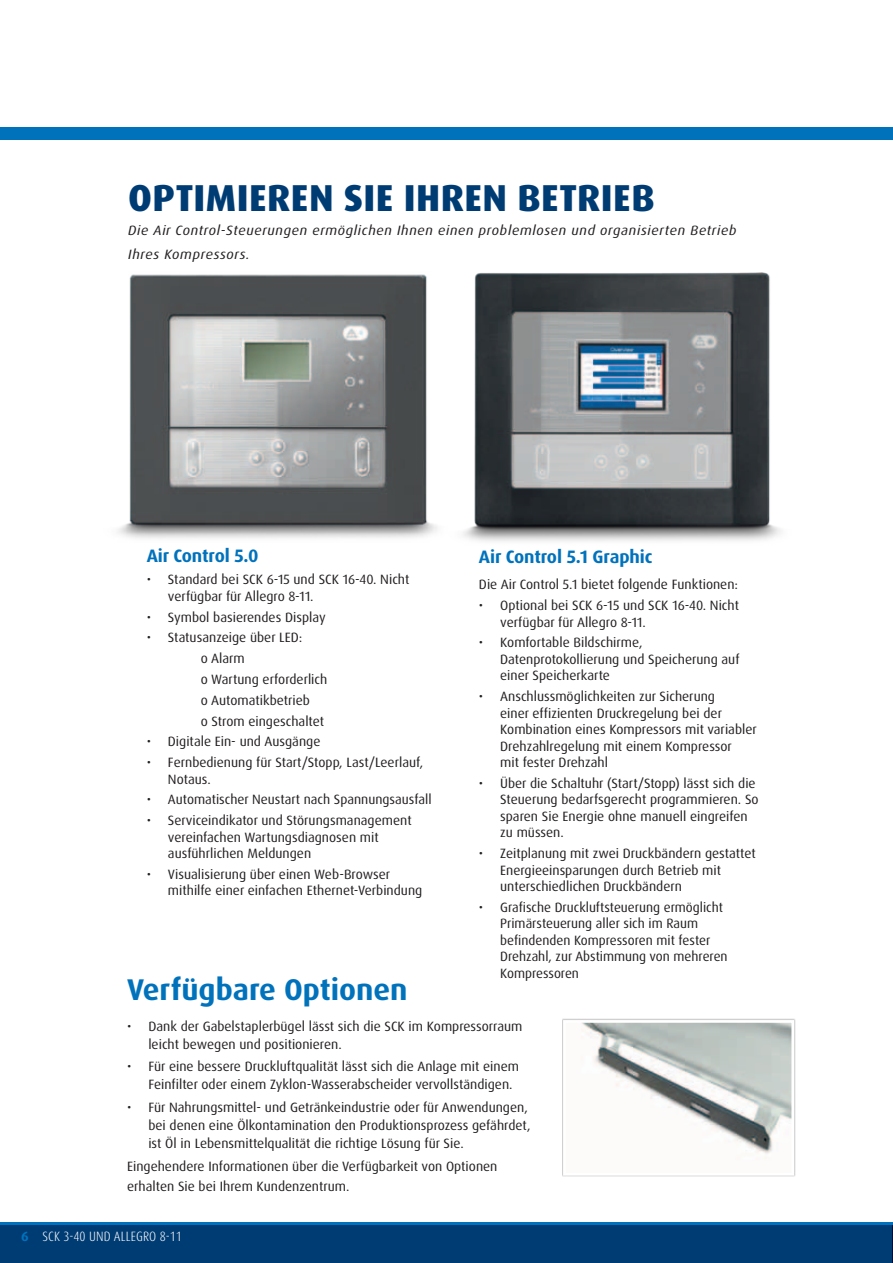
<style>
.page{position:relative;width:893px;height:1263px;background:#fff}
.page>*{position:absolute;margin:0;border:0;box-sizing:border-box;transform-origin:0 0}
.t1{font:800 37.5px "Dax Pro";letter-spacing:.015em;color:#003c74}
.t2{font:700 30px "Dax Pro";color:#0072bc}
.t3{font:700 18px "Dax Pro";letter-spacing:-.005em;color:#0072bc}
.t4{font:13.5px/16.5px "Dax Pro";color:#231f20}
.t5{font:italic 13.5px/24px "Dax Pro";letter-spacing:.04em;color:#231f20;scale:1.05 1}
.t6{font:300 condensed 13.5px "Dax Pro";letter-spacing:.01em;color:#fff}
.s1{font-weight:700;font-stretch:normal;color:#0072bc}
</style>
<div class="page">
<div style="left:0;top:1224px;width:893px;height:39px;background:#003c74"></div>
<hr style="left:0;top:1222px;width:893px;height:3px;background:#0072bc">
<div style="left:0;top:127px;width:893px;height:12px;background:#0072bc"></div>
<div style="left:562px;top:1018px;width:233px;height:159px;background:#d1d0d0"></div>
<img style="left:567px;top:1024px;width:223px;height:148px">
<div style="left:563px;top:1020px;width:231px;height:156px;border:3px solid #fff"></div>
<img style="left:463px;top:273px;width:318px;height:269px">
<img style="left:117px;top:274px;width:320px;height:265px">
<h1 class="t1" style="left:128px;top:174px;width:528px">OPTIMIEREN SIE IHREN BETRIEB</h1>
<p class="t5" style="left:128px;top:218px;width:581px">Die Air Control-Steuerungen ermöglichen Ihnen einen problemlosen und organisierten Betrieb<br>Ihres Kompressors.</p>
<h3 class="t3" style="left:147px;top:544px;width:113px">Air Control 5.0</h3>
<p class="t4" style="left:168px;top:572px;width:243px;text-indent:-21px">• Standard bei SCK 6-15 und SCK 16-40. Nicht verfügbar für Allegro 8-11.</p>
<p class="t4" style="left:147px;top:609px;width:180px">• Symbol basierendes Display</p>
<p class="t4" style="left:201px;top:627px;width:128px;line-height:20.7px;text-indent:-54px">• Statusanzeige über LED:<br>o Alarm<br>o Wartung erforderlich o Automatikbetrieb<br>o Strom eingeschaltet</p>
<p class="t4" style="left:147px;top:733px;width:175px">• Digitale Ein- und Ausgänge</p>
<p class="t4" style="left:168px;top:754px;width:257px;text-indent:-21px">• Fernbedienung für Start/Stopp, Last/Leerlauf,<br>Notaus.</p>
<p class="t4" style="left:147px;top:791px;width:286px">• Automatischer Neustart nach Spannungsausfall</p>
<p class="t4" style="left:168px;top:812px;width:245px;text-indent:-21px">• Serviceindikator und Störungsmanagement vereinfachen Wartungsdiagnosen mit ausführlichen Meldungen</p>
<p class="t4" style="left:168px;top:866px;width:256px;text-indent:-21px">• Visualisierung über einen Web-Browser mithilfe einer einfachen Ethernet-Verbindung</p>
<h3 class="t3" style="left:479px;top:545px;width:175px">Air Control 5.1 Graphic</h3>
<p class="t4" style="left:479px;top:576px;width:261px">Die Air Control 5.1 bietet folgende Funktionen:</p>
<p class="t4" style="left:500px;top:597px;width:240px;text-indent:-21px">• Optional bei SCK 6-15 und SCK 16-40. Nicht verfügbar für Allegro 8-11.</p>
<p class="t4" style="left:500px;top:634px;width:241px;text-indent:-21px">• Komfortable Bildschirme,<br>Datenprotokollierung und Speicherung auf einer Speicherkarte</p>
<p class="t4" style="left:500px;top:688px;width:258px;text-indent:-21px">• Anschlussmöglichkeiten zur Sicherung<br>einer effizienten Druckregelung bei der Kombination eines Kompressors mit variabler Drehzahlregelung mit einem Kompressor<br>mit fester Drehzahl</p>
<p class="t4" style="left:500px;top:775px;width:260px;text-indent:-21px">• Über die Schaltuhr (Start/Stopp) lässt sich die Steuerung bedarfsgerecht programmieren. So sparen Sie Energie ohne manuell eingreifen zu müssen.</p>
<p class="t4" style="left:500px;top:845px;width:257px;text-indent:-21px">• Zeitplanung mit zwei Druckbändern gestattet<br>Energieeinsparungen durch Betrieb mit unterschiedlichen Druckbändern</p>
<p class="t4" style="left:500px;top:899px;width:229px;text-indent:-21px">• Grafische Druckluftsteuerung ermöglicht Primärsteuerung aller sich im Raum befindenden Kompressoren mit fester Drehzahl, zur Abstimmung von mehreren Kompressoren</p>
<h2 class="t2" style="left:127px;top:970px;width:282px">Verfügbare Optionen</h2>
<p class="t4" style="left:148px;top:1017px;width:376px;line-height:18px;text-indent:-21px">• Dank der Gabelstaplerbügel lässt sich die SCK im Kompressorraum leicht bewegen und positionieren.</p>
<p class="t4" style="left:148px;top:1058px;width:372px;line-height:18px;text-indent:-21px">• Für eine bessere Druckluftqualität lässt sich die Anlage mit einem<br>Feinfilter oder einem Zyklon-Wasserabscheider vervollständigen.</p>
<p class="t4" style="left:148px;top:1098px;width:384px;line-height:18px;text-indent:-21px">• Für Nahrungsmittel- und Getränkeindustrie oder für Anwendungen, bei denen eine Ölkontamination den Produktionsprozess gefährdet, ist Öl in Lebensmittelqualität die richtige Lösung für Sie.</p>
<p class="t4" style="left:127px;top:1157px;width:372px;line-height:19.5px">Eingehendere Informationen über die Verfügbarkeit von Optionen erhalten Sie bei Ihrem Kundenzentrum.</p>
<p class="t6" style="left:21px;top:1228px;width:162px"><span class="s1">6</span> SCK 3-40 UND ALLEGRO 8-11</p>
</div>
